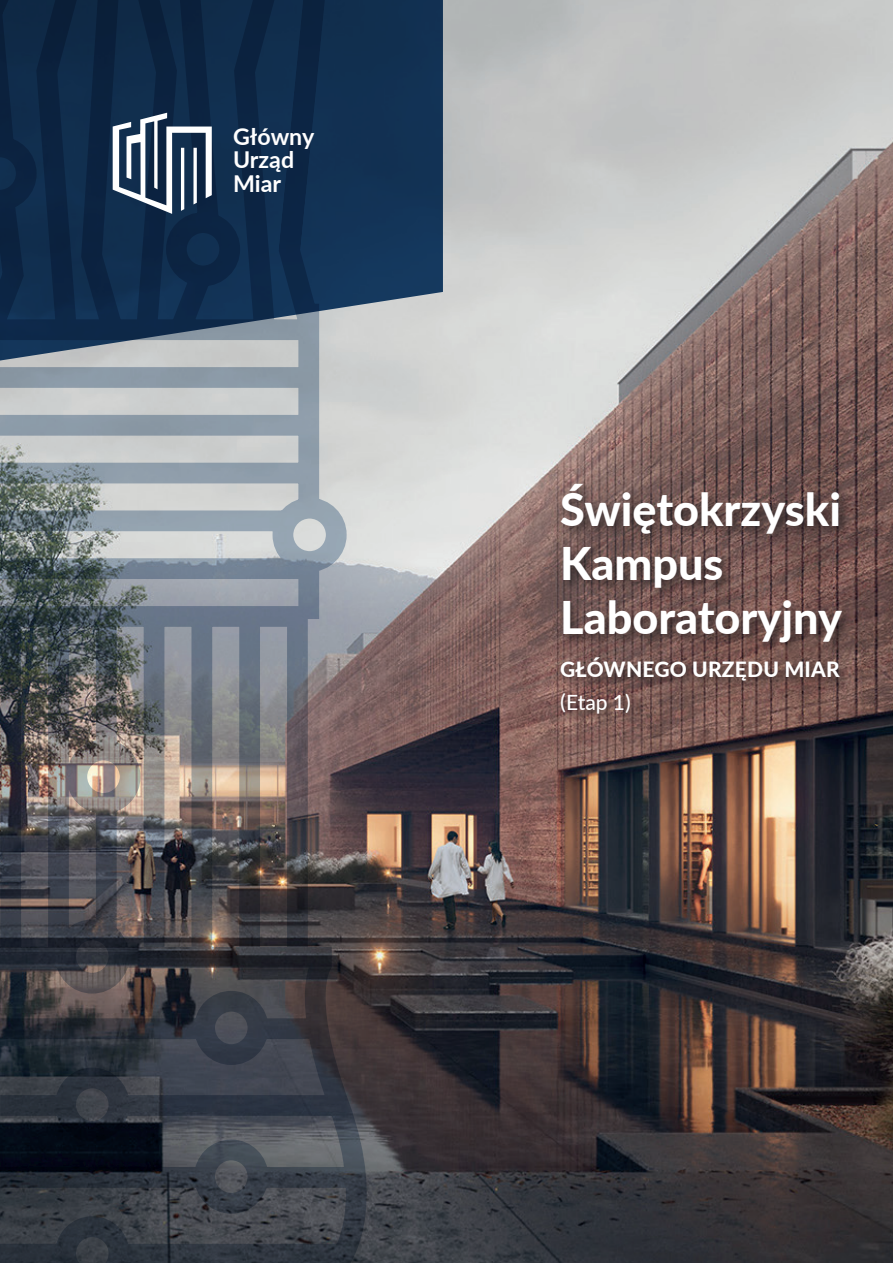
<style>
.page{position:relative;width:893px;height:1263px;background:#fff}
.page>*{position:absolute;margin:0;border:0;box-sizing:border-box;transform-origin:0 0}
.t1{font:800 45px/54px "Lato";color:#fff}
.t2{font:700 23.25px/23.2px "Lato";color:#fff}
.t3{font:800 21px "Lato";letter-spacing:.01em;color:#fff}
.t4{font:500 21px "Lato";color:#fff}
</style>
<div class="page">
<img style="left:378px;top:0;width:515px;height:1263px">
<svg style="left:0;top:362px;width:378px;height:901px"></svg>
<svg style="left:0;top:0;width:443px;height:362px;fill:#112f4f"></svg>
<svg style="left:113px;top:113px;width:99px;height:101px"></svg>
<div style="left:557px;top:481px;width:297px;height:245px;background:#231f20;opacity:.75"></div>
<p class="t2" style="left:233px;top:124px;width:83px">Główny<br>Urząd<br>Miar</p>
<p class="t1" style="left:560px;top:481px;width:283px">Świętokrzyski<br>Kampus<br>Laboratoryjny</p>
<p class="t3" style="left:560px;top:653px;width:281px">GŁÓWNEGO URZĘDU MIAR</p>
<p class="t4" style="left:560px;top:687px;width:72px">(Etap 1)</p>
</div>
